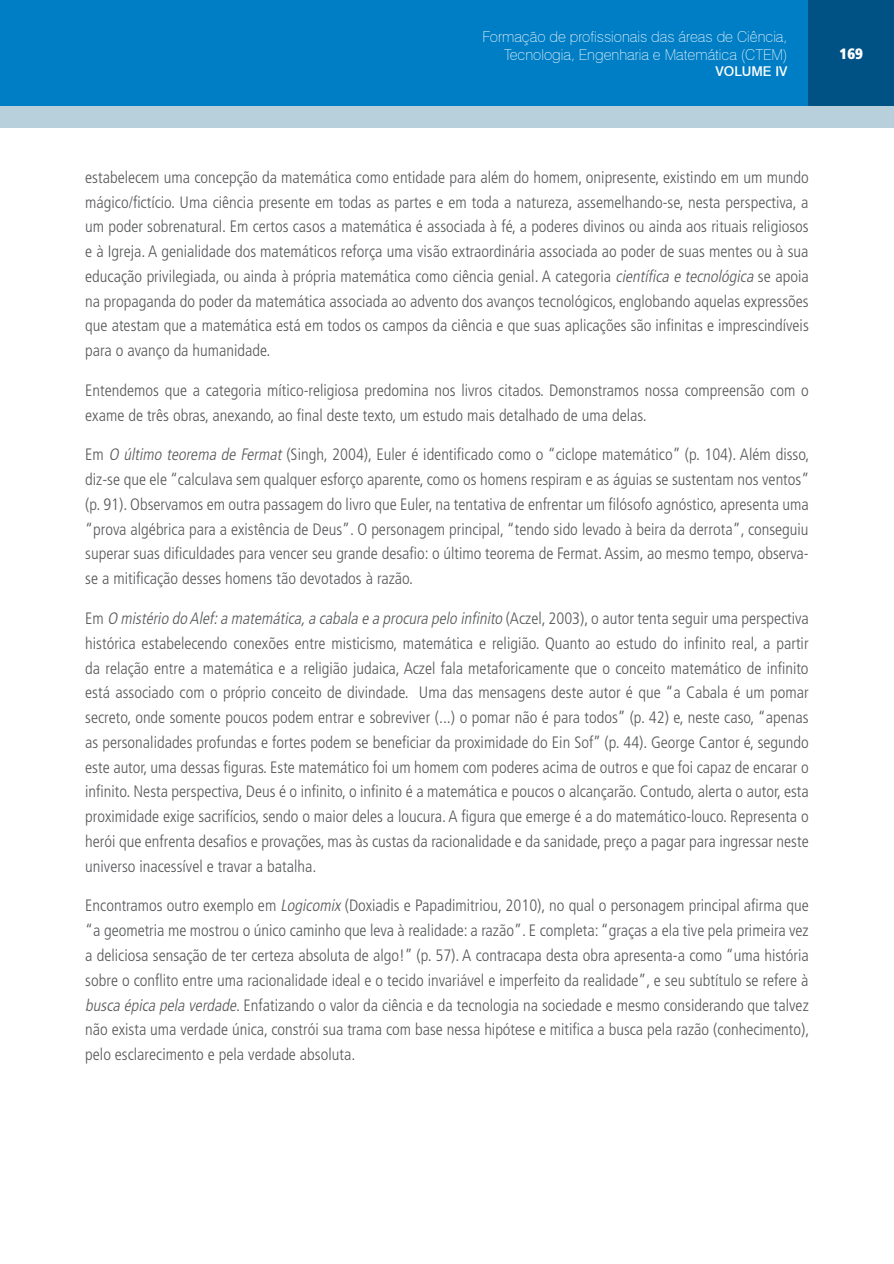
<style>
.page{position:relative;width:894px;height:1264px;background:#fff}
.page>*{position:absolute;margin:0;border:0;box-sizing:border-box;transform-origin:0 0}
.Texto_Corrido{font:300 condensed 16.5px/24.8px "Frutiger LT Std";color:#57585a;text-align:justify}
.t1{font:100 15px/18px "Swiss 721 BT";color:#fff;text-align:right}
.t2{font:900 condensed 15px "Frutiger";color:#fff}
.t3{font:500 13.5px "Swiss 721 BT";color:#fff}
.s1{font-style:italic}
</style>
<div class="page">
<div style="left:0;top:0;width:818px;height:106px;background:#007ec5"></div>
<div style="left:808px;top:0;width:85px;height:106px;background:#005285"></div>
<div style="left:0;top:106px;width:893px;height:22px;background:#b8cfdc"></div>
<p class="t1" style="left:482px;top:27px;width:306px">Formação de profissionais das áreas de Ciência,<br>Tecnologia, Engenharia e Matemática (CTEM)</p>
<p class="t3" style="left:715px;top:63px;width:73px">VOLUME IV</p>
<p class="t2" style="left:839px;top:45px;width:25px">169</p>
<p class="Texto_Corrido" style="left:85px;top:165px;width:724px">estabelecem uma concepção da matemática como entidade para além do homem, onipresente, existindo em um mundo mágico/fictício. Uma ciência presente em todas as partes e em toda a natureza, assemelhando-se, nesta perspectiva, a um poder sobrenatural. Em certos casos a matemática é associada à fé, a poderes divinos ou ainda aos rituais religiosos e à Igreja. A genialidade dos matemáticos reforça uma visão extraordinária associada ao poder de suas mentes ou à sua educação privilegiada, ou ainda à própria matemática como ciência genial. A categoria <span class="s1">científica e tecnológica</span> se apoia na propaganda do poder da matemática associada ao advento dos avanços tecnológicos, englobando aquelas expressões que atestam que a matemática está em todos os campos da ciência e que suas aplicações são infinitas e imprescindíveis para o avanço da humanidade.</p>
<p class="Texto_Corrido" style="left:85px;top:378px;width:724px">Entendemos que a categoria mítico-religiosa predomina nos livros citados. Demonstramos nossa compreensão com o exame de três obras, anexando, ao final deste texto, um estudo mais detalhado de uma delas.</p>
<p class="Texto_Corrido" style="left:85px;top:442px;width:725px">Em <span class="s1">O último teorema de Fermat</span> (Singh, 2004), Euler é identificado como o “ciclope matemático” (p. 104). Além disso, diz-se que ele “calculava sem qualquer esforço aparente, como os homens respiram e as águias se sustentam nos ventos” (p. 91). Observamos em outra passagem do livro que Euler, na tentativa de enfrentar um filósofo agnóstico, apresenta uma “prova algébrica para a existência de Deus”. O personagem principal, “tendo sido levado à beira da derrota”, conseguiu superar suas dificuldades para vencer seu grande desafio: o último teorema de Fermat. Assim, ao mesmo tempo, observa&shy;se a mitificação desses homens tão devotados à razão.</p>
<p class="Texto_Corrido" style="left:85px;top:606px;width:724px">E m <span class="s1">O mistério do Alef:a matemática,a cabala e a procura pelo infinito</span> (Acz e l , 2 0 0 3 ) , o a u to r te n ta s e g u i r u m a p e rs p e ct i va histórica estabelecendo conexões entre misticismo, matemática e religião. Quanto ao estudo do infinito real, a partir da relação entre a matemática e a religião judaica, Aczel fala metaforicamente que o conceito matemático de infinito está associado com o próprio conceito de divindade. Uma das mensagens deste autor é que “a Cabala é um pomar secreto, onde somente poucos podem entrar e sobreviver (...) o pomar não é para todos” (p. 42) e, neste caso, “apenas as personalidades profundas e fortes podem se beneficiar da proximidade do Ein Sof” (p. 44). George Cantor é, segundo este autor, uma dessas figuras. Este matemático foi um homem com poderes acima de outros e que foi capaz de encarar o infinito. Nesta perspectiva, Deus é o infinito, o infinito é a matemática e poucos o alcançarão. Contudo, alerta o autor, esta proximidade exige sacrifícios, sendo o maior deles a loucura. A figura que emerge é a do matemático-louco. Representa o herói que enfrenta desafios e provações, mas às custas da racionalidade e da sanidade, preço a pagar para ingressar neste universo inacessível e travar a batalha.</p>
<p class="Texto_Corrido" style="left:85px;top:893px;width:725px">Encontramos outro exemplo em <span class="s1">Logicomix</span> (Doxiadis e Papadimitriou, 2010), no qual o personagem principal afirma que “a geometria me mostrou o único caminho que leva à realidade: a razão”. E completa: “graças a ela tive pela primeira vez a deliciosa sensação de ter certeza absoluta de algo!” (p. 57). A contracapa desta obra apresenta-a como “uma história sobre o conflito entre uma racionalidade ideal e o tecido invariável e imperfeito da realidade”, e seu subtítulo se refere à <span class="s1">busca épica pela verdade</span>. Enfatizando o valor da ciência e da tecnologia na sociedade e mesmo considerando que talvez não exista uma verdade única, constrói sua trama com base nessa hipótese e mitifica a busca pela razão (conhecimento), pelo esclarecimento e pela verdade absoluta.</p>
</div>
